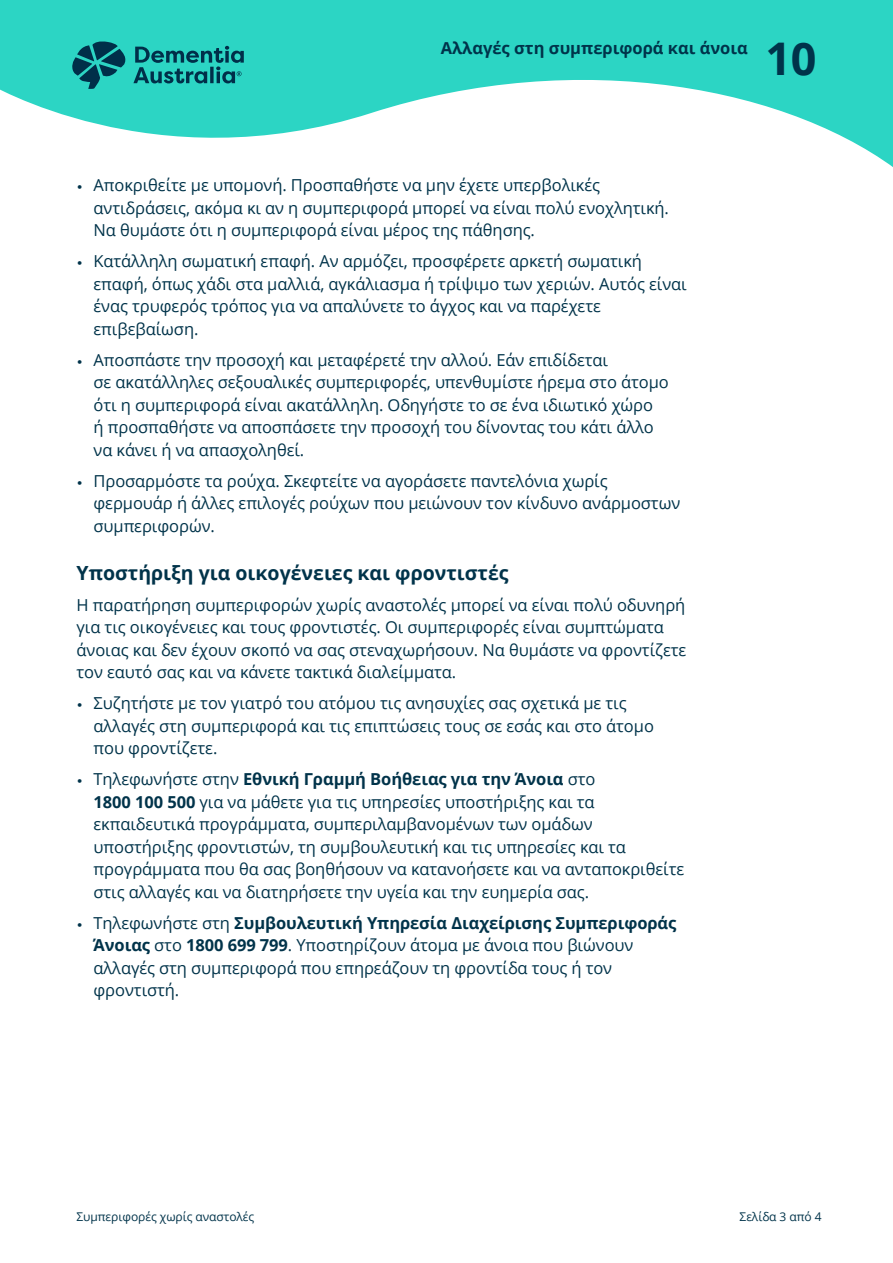
<style>
.page{position:relative;width:893px;height:1263px;background:#fff}
.page>*{position:absolute;margin:0;border:0;box-sizing:border-box;transform-origin:0 0}
.t1{font:700 45px "Open Sans";color:#00334a}
.t2{font:700 19.5px "Open Sans";color:#00334a}
.t3{font:16.5px/22.5px "Open Sans";letter-spacing:-.005em;color:#00334a}
.t4{font:700 16.5px "Open Sans";color:#00334a}
.t5{font:12px "Open Sans";letter-spacing:-.005em;color:#00334a}
.s1{font-family:"Filson Pro"}
.s2{font-weight:700}
</style>
<div class="page">
<svg style="left:0;top:0;width:893px;height:167px;fill:#2cd5c4"></svg>
<svg style="left:72px;top:41px;width:172px;height:48px;background:#1d9d9a"></svg>
<p class="t4" style="left:441px;top:37px;width:309px">Αλλαγές στη συμπεριφορά και άνοια</p>
<h1 class="t1" style="left:765px;top:27px;width:52px">10</h1>
<p class="t3" style="left:94px;top:174px;width:577px;text-indent:-17px"><span class="s1">•</span> Αποκριθείτε με υπομονή. Προσπαθήστε να μην έχετε υπερβολικές αντιδράσεις, ακόμα κι αν η συμπεριφορά μπορεί να είναι πολύ ενοχλητική.<br>Να θυμάστε ότι η συμπεριφορά είναι μέρος της πάθησης.</p>
<p class="t3" style="left:94px;top:250px;width:595px;text-indent:-17px"><span class="s1">•</span> Κατάλληλη σωματική επαφή. Αν αρμόζει, προσφέρετε αρκετή σωματική επαφή, όπως χάδι στα μαλλιά, αγκάλιασμα ή τρίψιμο των χεριών. Αυτός είναι ένας τρυφερός τρόπος για να απαλύνετε το άγχος και να παρέχετε επιβεβαίωση.</p>
<p class="t3" style="left:94px;top:348px;width:577px;text-indent:-17px"><span class="s1">•</span> Αποσπάστε την προσοχή και μεταφέρετέ την αλλού. Εάν επιδίδεται<br>σε ακατάλληλες σεξουαλικές συμπεριφορές, υπενθυμίστε ήρεμα στο άτομο ότι η συμπεριφορά είναι ακατάλληλη. Οδηγήστε το σε ένα ιδιωτικό χώρο<br>ή προσπαθήστε να αποσπάσετε την προσοχή του δίνοντας του κάτι άλλο να κάνει ή να απασχοληθεί.</p>
<p class="t3" style="left:94px;top:469px;width:588px;text-indent:-17px"><span class="s1">•</span> Προσαρμόστε τα ρούχα. Σκεφτείτε να αγοράσετε παντελόνια χωρίς φερμουάρ ή άλλες επιλογές ρούχων που μειώνουν τον κίνδυνο ανάρμοστων συμπεριφορών.</p>
<p class="t2" style="left:77px;top:559px;width:434px">Υποστήριξη για οικογένειες και φροντιστές</p>
<p class="t3" style="left:77px;top:593px;width:611px">Η παρατήρηση συμπεριφορών χωρίς αναστολές μπορεί να είναι πολύ οδυνηρή για τις οικογένειες και τους φροντιστές. Οι συμπεριφορές είναι συμπτώματα άνοιας και δεν έχουν σκοπό να σας στεναχωρήσουν. Να θυμάστε να φροντίζετε τον εαυτό σας και να κάνετε τακτικά διαλείμματα.</p>
<p class="t3" style="left:94px;top:692px;width:562px;text-indent:-17px"><span class="s1">•</span> Συζητήστε με τον γιατρό του ατόμου τις ανησυχίες σας σχετικά με τις αλλαγές στη συμπεριφορά και τις επιπτώσεις τους σε εσάς και στο άτομο που φροντίζετε.</p>
<p class="t3" style="left:94px;top:768px;width:592px;text-indent:-17px"><span class="s1">•</span> Τηλεφωνήστε στην <span class="s2">Εθνική Γραμμή Βοήθειας για την Άνοια</span> στο<br><span class="s2">1800 100 500</span> για να μάθετε για τις υπηρεσίες υποστήριξης και τα εκπαιδευτικά προγράμματα, συμπεριλαμβανομένων των ομάδων υποστήριξης φροντιστών, τη συμβουλευτική και τις υπηρεσίες και τα προγράμματα που θα σας βοηθήσουν να κατανοήσετε και να ανταποκριθείτε στις αλλαγές και να διατηρήσετε την υγεία και την ευημερία σας.</p>
<p class="t3" style="left:94px;top:911px;width:584px;text-indent:-17px"><span class="s1">•</span> Τηλεφωνήστε στη <span class="s2">Συμβουλευτική Υπηρεσία Διαχείρισης Συμπεριφοράς Άνοιας</span> στο <span class="s2">1800 699 799</span>. Υποστηρίζουν άτομα με άνοια που βιώνουν αλλαγές στη συμπεριφορά που επηρεάζουν τη φροντίδα τους ή τον φροντιστή.</p>
<p class="t5" style="left:77px;top:1209px;width:179px">Συμπεριφορές χωρίς αναστολές</p>
<p class="t5" style="left:740px;top:1209px;width:83px">Σελίδα 3 από 4</p>
</div>
